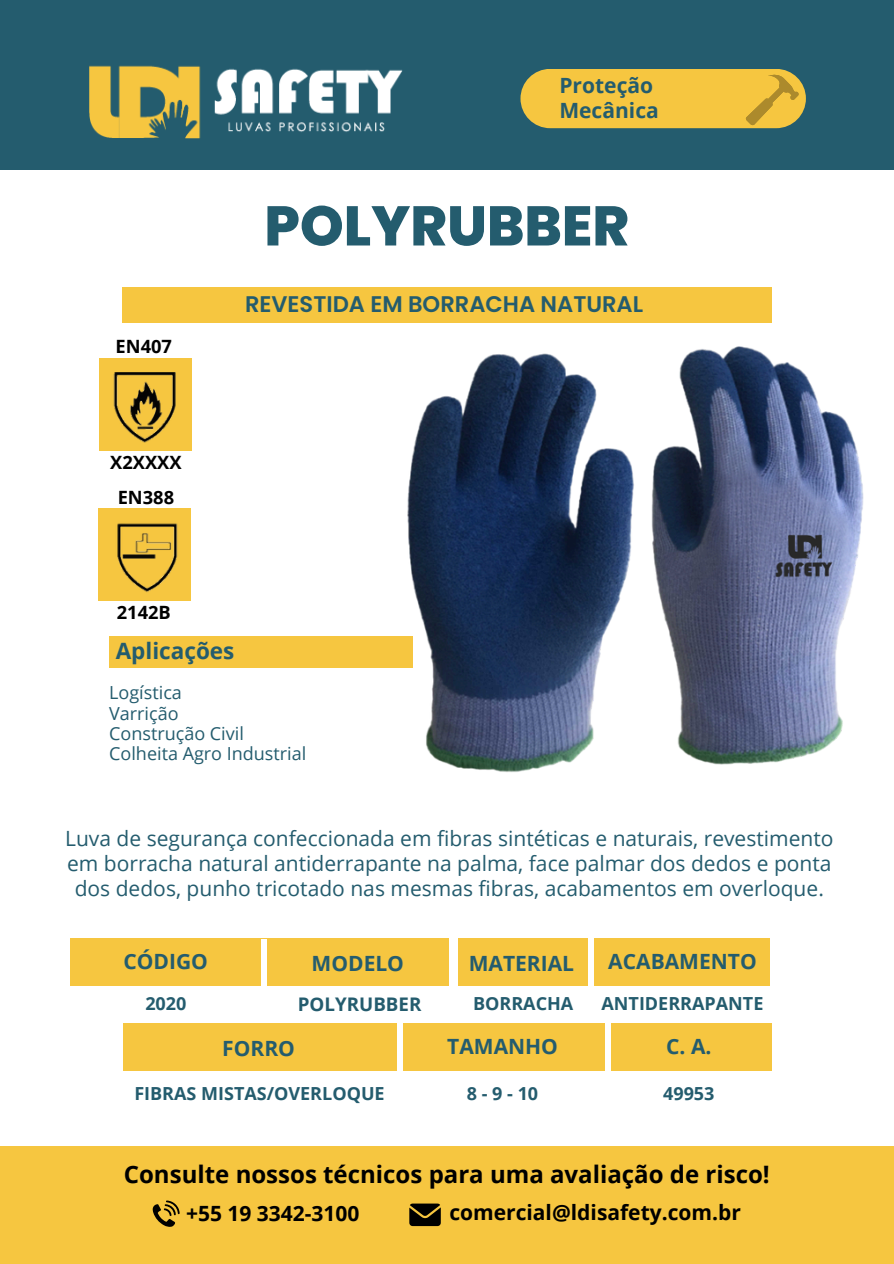
<style>
.page{position:relative;width:894px;height:1264px;background:#fff}
.page>*{position:absolute;margin:0;border:0;box-sizing:border-box;transform-origin:0 0}
.t1{font:800 55.8px "Poppins";color:#245c6e}
.t2{font:700 24px "Open Sans";color:#000}
.t3{font:600 22.65px "Poppins";color:#245c6e}
.t4{font:700 22.5px "Open Sans";color:#245c6e}
.t5{font:21px/24.8px "Open Sans";color:#245c6e;text-align:center}
.t6{font:700 21px/24.8px "Open Sans";color:#245c6e}
.t7{font:700 21px "Open Sans";color:#000}
.t8{font:700 18.75px "Open Sans";color:#245c6e}
.t9{font:700 18.3px "Open Sans";color:#000}
.t10{font:700 18px "Open Sans";color:#245c6e}
.t11{font:18px "Open Sans";color:#245c6e}
</style>
<div class="page">
<div style="left:0;top:0;width:893px;height:170px;background:#245c6e"></div>
<img style="left:89px;top:65px;width:313px;height:73px">
<div style="left:122px;top:287px;width:649px;height:36px;background:#f6c640"></div>
<div style="left:98px;top:508px;width:92px;height:92px;background:#f6c640"></div>
<div style="left:109px;top:636px;width:303px;height:32px;background:#f6c640"></div>
<div style="left:70px;top:938px;width:700px;height:47px;background:#f6c640"></div>
<div style="left:123px;top:1023px;width:648px;height:48px;background:#f6c640"></div>
<div style="left:261px;top:938px;width:5px;height:48px;background:#fff"></div>
<div style="left:449px;top:938px;width:9px;height:47px;background:#fff"></div>
<div style="left:588px;top:938px;width:6px;height:47px;background:#fff"></div>
<div style="left:397px;top:1023px;width:5px;height:48px;background:#fff"></div>
<div style="left:605px;top:1023px;width:6px;height:48px;background:#fff"></div>
<div style="left:520px;top:69px;width:285px;height:59px;background:#f6c640;border-radius:30px"></div>
<div style="left:0;top:1146px;width:893px;height:117px;background:#f6c640"></div>
<svg style="left:152px;top:1200px;width:27px;height:27px"></svg>
<svg style="left:409px;top:1203px;width:31px;height:22px"></svg>
<div style="left:99px;top:359px;width:92px;height:92px;background:#f6c640"></div>
<img style="left:113px;top:372px;width:63px;height:71px">
<img style="left:100px;top:508px;width:91px;height:93px">
<img style="left:407px;top:319px;width:457px;height:453px">
<svg style="left:745px;top:74px;width:53px;height:52px"></svg>
<h4 class="t6" style="left:559px;top:72px;width:101px">Proteção<br>Mecânica</h4>
<h2 class="t1" style="left:264px;top:187px;width:366px">POLYRUBBER</h2>
<h3 class="t9" style="left:116px;top:333px;width:58px">EN407</h3>
<p class="t9" style="left:110px;top:450px;width:73px">X2XXXX</p>
<p class="t9" style="left:118px;top:484px;width:58px">EN388</p>
<p class="t9" style="left:117px;top:599px;width:56px">2142B</p>
<p class="t3" style="left:245px;top:288px;width:399px">REVESTIDA EM BORRACHA NATURAL</p>
<p class="t4" style="left:116px;top:635px;width:120px">Aplicações</p>
<p class="t11" style="left:109px;top:680px;width:74px">Logística</p>
<p class="t11" style="left:109px;top:700px;width:71px">Varrição</p>
<h3 class="t11" style="left:109px;top:720px;width:136px">Construção Civil</h3>
<p class="t11" style="left:109px;top:741px;width:198px">Colheita Agro Industrial</p>
<p class="t5" style="left:65px;top:825px;width:769px">Luva de segurança confeccionada em fibras sintéticas e naturais, revestimento em borracha natural antiderrapante na palma, face palmar dos dedos e ponta dos dedos, punho tricotado nas mesmas fibras, acabamentos em overloque.</p>
<p class="t6" style="left:123px;top:948px;width:86px">CÓDIGO</p>
<p class="t6" style="left:311px;top:950px;width:94px">MODELO</p>
<p class="t6" style="left:468px;top:950px;width:107px">MATERIAL</p>
<h6 class="t6" style="left:608px;top:948px;width:150px">ACABAMENTO</h6>
<h4 class="t10" style="left:145px;top:990px;width:43px">2020</h4>
<p class="t8" style="left:298px;top:990px;width:125px">POLYRUBBER</p>
<p class="t10" style="left:473px;top:990px;width:102px">BORRACHA</p>
<p class="t10" style="left:601px;top:990px;width:163px">ANTIDERRAPANTE</p>
<h4 class="t6" style="left:222px;top:1035px;width:74px">FORRO</h4>
<h4 class="t6" style="left:447px;top:1033px;width:112px">TAMANHO</h4>
<h4 class="t6" style="left:666px;top:1033px;width:47px">C. A.</h4>
<p class="t10" style="left:134px;top:1080px;width:252px">FIBRAS MISTAS/OVERLOQUE</p>
<h4 class="t10" style="left:467px;top:1080px;width:73px">8 - 9 - 10</h4>
<h4 class="t10" style="left:663px;top:1080px;width:53px">49953</h4>
<p class="t2" style="left:124px;top:1157px;width:647px">Consulte nossos técnicos para uma avaliação de risco!</p>
<p class="t7" style="left:186px;top:1198px;width:175px">+55 19 3342-3100</p>
<p class="t7" style="left:449px;top:1197px;width:293px">comercial@ldisafety.com.br</p>
</div>
